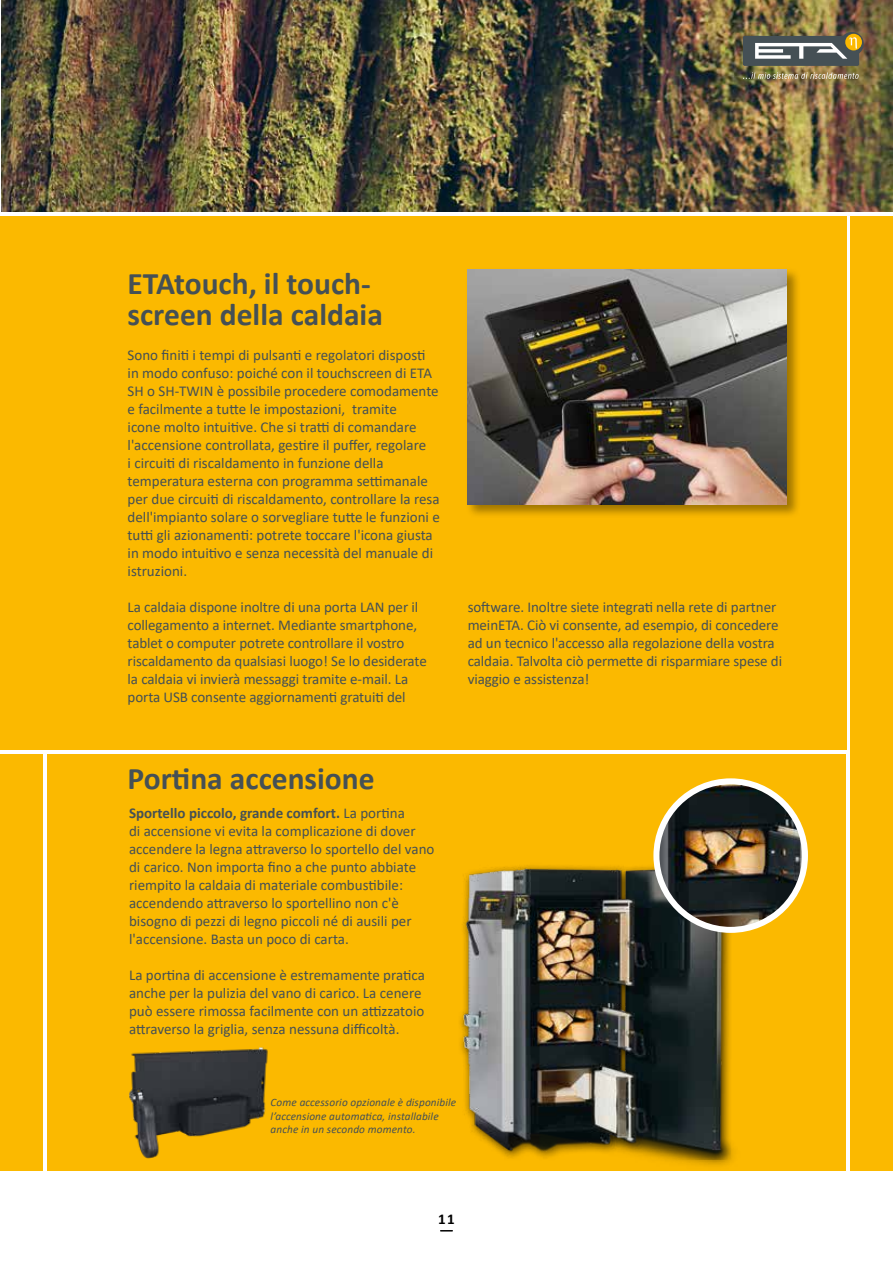
<style>
.page{position:relative;width:893px;height:1263px;background:#fff}
.page>*{position:absolute;margin:0;border:0;box-sizing:border-box;transform-origin:0 0}
.t1{font:700 31.5px/31.5px "Calibri";color:#455055}
.t2{font:15px/18px "Calibri";color:#455055}
.t3{font:700 15px "Calibri";color:#000}
.t4{font:italic 11.25px/13.5px "Calibri";letter-spacing:.01em;color:#455055}
.s1{font-weight:700}
</style>
<div class="page">
<img style="left:1px;top:0;width:892px;height:212px">
<div style="left:1px;top:216px;width:845px;height:534px;background:#fbb900"></div>
<div style="left:47px;top:754px;width:799px;height:416px;background:#fbb900"></div>
<hr style="left:0;top:216px;width:1px;height:534px;background:#fbb900">
<div style="left:1px;top:754px;width:42px;height:416px;background:#fbb900"></div>
<div style="left:465px;top:268px;width:336px;height:250px;background:#000;opacity:.37"></div>
<img style="left:468px;top:270px;width:319px;height:234px">
<div style="left:850px;top:216px;width:43px;height:954px;background:#fbb900"></div>
<div style="left:458px;top:862px;width:283px;height:309px;background:#fbb900"></div>
<img style="left:460px;top:865px;width:271px;height:295px">
<img style="left:656px;top:781px;width:149px;height:149px;border-radius:74px">
<div style="left:653px;top:778px;width:155px;height:155px;border:6px solid #fff;border-radius:50%"></div>
<img style="left:129px;top:1047px;width:139px;height:112px">
<div style="left:743px;top:36px;width:116px;height:30px;background:#455055;border-radius:2px"></div>
<svg style="left:840px;top:32px;width:24px;height:24px"></svg>
<div style="left:845px;top:34px;width:17px;height:16px;background:#fbb900;border-radius:50%"></div>
<svg style="left:755px;top:37px;width:102px;height:22px"></svg>
<svg style="left:743px;top:72px;width:116px;height:7px"></svg>
<h1 class="t1" style="left:128px;top:267px;width:257px">ETAtouch, il touch&shy;screen della caldaia</h1>
<p class="t2" style="left:128px;top:346px;width:314px">Sono finiti i tempi di pulsanti e regolatori disposti in modo confuso: poiché con il touchscreen di ETA SH o SH-TWIN è possibile procedere comodamente e facilmente a tutte le impostazioni, tramite<br>icone molto intuitive. Che si tratti di comandare l'accensione controllata, gestire il puffer, regolare<br>i circuiti di riscaldamento in funzione della temperatura esterna con programma settimanale per due circuiti di riscaldamento, controllare la resa dell'impianto solare o sorvegliare tutte le funzioni e tutti gli azionamenti: potrete toccare l'icona giusta in modo intuitivo e senza necessità del manuale di istruzioni.</p>
<p class="t2" style="left:128px;top:598px;width:301px">La caldaia dispone inoltre di una porta LAN per il collegamento a internet. Mediante smartphone, tablet o computer potrete controllare il vostro riscaldamento da qualsiasi luogo! Se lo desiderate la caldaia vi invierà messaggi tramite e-mail. La porta USB consente aggiornamenti gratuiti del</p>
<p class="t2" style="left:468px;top:598px;width:316px">software. Inoltre siete integrati nella rete di partner meinETA. Ciò vi consente, ad esempio, di concedere ad un tecnico l'accesso alla regolazione della vostra caldaia. Talvolta ciò permette di risparmiare spese di viaggio e assistenza!</p>
<h1 class="t1" style="left:128px;top:762px;width:249px">Portina accensione</h1>
<p class="t2" style="left:129px;top:804px;width:307px"><span class="s1">Sportello piccolo, grande comfort.</span> La portina<br>di accensione vi evita la complicazione di dover accendere la legna attraverso lo sportello del vano di carico. Non importa fino a che punto abbiate riempito la caldaia di materiale combustibile: accendendo attraverso lo sportellino non c'è bisogno di pezzi di legno piccoli né di ausili per l'accensione. Basta un poco di carta.</p>
<p class="t2" style="left:129px;top:966px;width:297px">La portina di accensione è estremamente pratica anche per la pulizia del vano di carico. La cenere può essere rimossa facilmente con un attizzatoio attraverso la griglia, senza nessuna difficoltà.</p>
<p class="t4" style="left:271px;top:1095px;width:187px">Come accessorio opzionale è disponibile l’accensione automatica, installabile anche in un secondo momento.</p>
<p class="t3" style="left:438px;top:1208px;width:18px">11</p>
</div>
